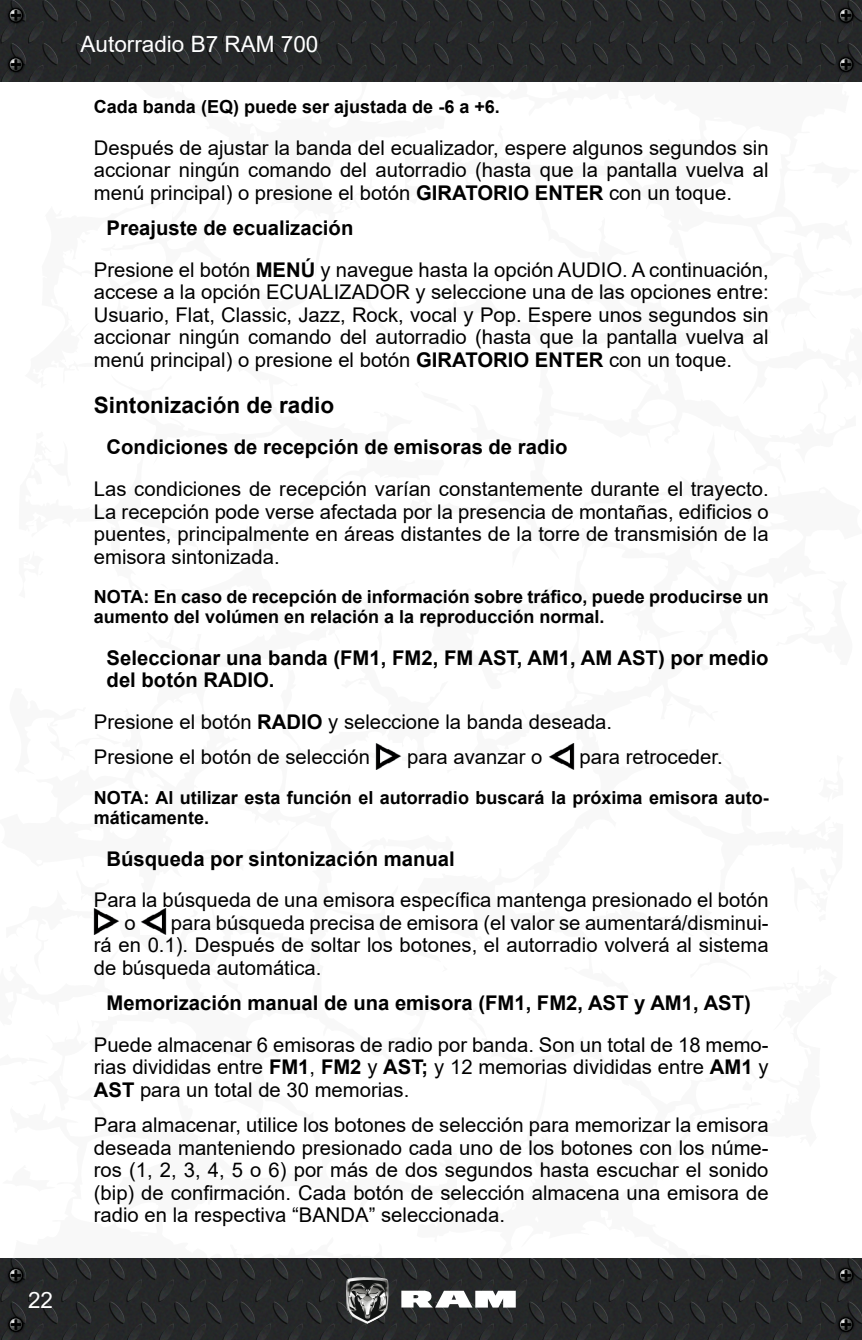
<style>
.page{position:relative;width:862px;height:1340px;background:#fff}
.page>*{position:absolute;margin:0;border:0;box-sizing:border-box;transform-origin:0 0}
.t1{font:22.5px "Arial";color:#fff}
._2_Subtítulo{font:700 22.5px "Arial";color:#000}
._4_Normal{font:20.25px/22.5px "Arial";color:#000;text-align:justify}
._3_Tercer_sub{font:700 20.25px/22.5px "Arial";color:#000}
._6_NOTA{font:700 18px/20.2px "Arial";color:#000}
.s1{font-weight:700}
</style>
<div class="page">
<svg style="left:861px;top:39px;width:1px;height:1259px"></svg>
<img style="left:0;top:0;width:861px;height:81px">
<img style="left:0;top:1258px;width:861px;height:81px">
<svg style="left:401px;top:1290px;width:114px;height:17px"></svg>
<img style="left:346px;top:1276px;width:42px;height:47px">
<img style="left:5px;top:4px;width:22px;height:22px">
<svg style="left:8px;top:8px;width:16px;height:15px"></svg>
<img style="left:5px;top:1264px;width:22px;height:22px">
<svg style="left:8px;top:1267px;width:16px;height:15px"></svg>
<img style="left:834px;top:4px;width:22px;height:22px">
<svg style="left:837px;top:8px;width:16px;height:15px"></svg>
<img style="left:834px;top:1264px;width:22px;height:22px">
<svg style="left:837px;top:1267px;width:16px;height:15px"></svg>
<img style="left:5px;top:53px;width:22px;height:23px">
<svg style="left:8px;top:57px;width:16px;height:15px"></svg>
<img style="left:5px;top:1313px;width:22px;height:22px">
<svg style="left:8px;top:1316px;width:16px;height:15px"></svg>
<img style="left:834px;top:53px;width:22px;height:23px">
<svg style="left:837px;top:57px;width:16px;height:15px"></svg>
<img style="left:834px;top:1313px;width:22px;height:22px">
<svg style="left:837px;top:1316px;width:16px;height:15px"></svg>
<img style="left:375px;top:743px;width:26px;height:26px">
<img style="left:549px;top:743px;width:24px;height:26px">
<img style="left:94px;top:908px;width:25px;height:26px">
<img style="left:141px;top:908px;width:25px;height:26px">
<p class="t1" style="left:28px;top:1284px;width:27px">22</p>
<p class="t1" style="left:80px;top:29px;width:239px">Autorradio B7 RAM 700</p>
<p class="_6_NOTA" style="left:94px;top:97px;width:405px">Cada banda (EQ) puede ser ajustada de -6 a +6.</p>
<p class="_4_Normal" style="left:94px;top:136px;width:676px">Después de ajustar la banda del ecualizador, espere algunos segundos sin accionar ningún comando del autorradio (hasta que la pantalla vuelva al menú principal) o presione el botón <span class="s1">GIRATORIO ENTER</span> con un toque.</p>
<p class="_3_Tercer_sub" style="left:107px;top:217px;width:248px">Preajuste de ecualización</p>
<p class="_4_Normal" style="left:94px;top:258px;width:676px">Presione el botón <span class="s1">MENÚ</span> y navegue hasta la opción AUDIO. A continuación, accese a la opción ECUALIZADOR y seleccione una de las opciones entre:<br>Usuario, Flat, Classic, Jazz, Rock, vocal y Pop. Espere unos segundos sin accionar ningún comando del autorradio (hasta que la pantalla vuelva al menú principal) o presione el botón <span class="s1">GIRATORIO ENTER</span> con un toque.</p>
<p class="_2_Subtítulo" style="left:94px;top:389px;width:242px">Sintonización de radio</p>
<p class="_3_Tercer_sub" style="left:107px;top:436px;width:462px">Condiciones de recepción de emisoras de radio</p>
<p class="_4_Normal" style="left:94px;top:477px;width:676px;text-align:left">Las condiciones de recepción varían constantemente durante el trayecto.<br>La recepción pode verse afectada por la presencia de montañas, edificios o puentes, principalmente en áreas distantes de la torre de transmisión de la emisora sintonizada.</p>
<p class="_6_NOTA" style="left:94px;top:586px;width:676px">NOTA: En caso de recepción de información sobre tráfico, puede producirse un aumento del volúmen en relación a la reproducción normal.</p>
<p class="_3_Tercer_sub" style="left:107px;top:646px;width:663px">Seleccionar una banda (FM1, FM2, FM AST, AM1, AM AST) por medio del botón RADIO.</p>
<p class="_4_Normal" style="left:94px;top:710px;width:516px">Presione el botón <span class="s1">RADIO</span> y seleccione la banda deseada.</p>
<p class="_4_Normal" style="left:94px;top:745px;width:277px">Presione el botón de selección</p>
<p class="_4_Normal" style="left:407px;top:745px;width:137px">para avanzar o</p>
<p class="_4_Normal" style="left:579px;top:745px;width:141px">para retroceder.</p>
<p class="_6_NOTA" style="left:94px;top:787px;width:676px">NOTA: Al utilizar esta función el autorradio buscará la próxima emisora auto&shy;máticamente.</p>
<p class="_3_Tercer_sub" style="left:107px;top:847px;width:349px">Búsqueda por sintonización manual</p>
<p class="_4_Normal" style="left:124px;top:888px;width:645px;text-indent:-31px">Para la búsqueda de una emisora específica mantenga presionado el botón o</p>
<p class="_4_Normal" style="left:94px;top:911px;width:676px;text-indent:77px">para búsqueda precisa de emisora (el valor se aumentará/disminui&shy;rá en 0. 1). Después de soltar los botones, el autorradio volverá al sistema de búsqueda automática.</p>
<p class="_3_Tercer_sub" style="left:107px;top:991px;width:645px">Memorización manual de una emisora (FM1, FM2, AST y AM1, AST)</p>
<p class="_4_Normal" style="left:94px;top:1033px;width:676px">Puede almacenar 6 emisoras de radio por banda. Son un total de 18 memo&shy;rias divididas entre <span class="s1">FM1</span>, <span class="s1">FM2</span> y <span class="s1">AST;</span> y 12 memorias divididas entre <span class="s1">AM1</span> y <span class="s1">AST</span> para un total de 30 memorias.</p>
<p class="_4_Normal" style="left:94px;top:1113px;width:676px">Para almacenar, utilice los botones de selección para memorizar la emisora deseada manteniendo presionado cada uno de los botones con los núme&shy;ros (1, 2, 3, 4, 5 o 6) por más de dos segundos hasta escuchar el sonido (bip) de confirmación. Cada botón de selección almacena una emisora de radio en la respectiva “BANDA” seleccionada.</p>
</div>
